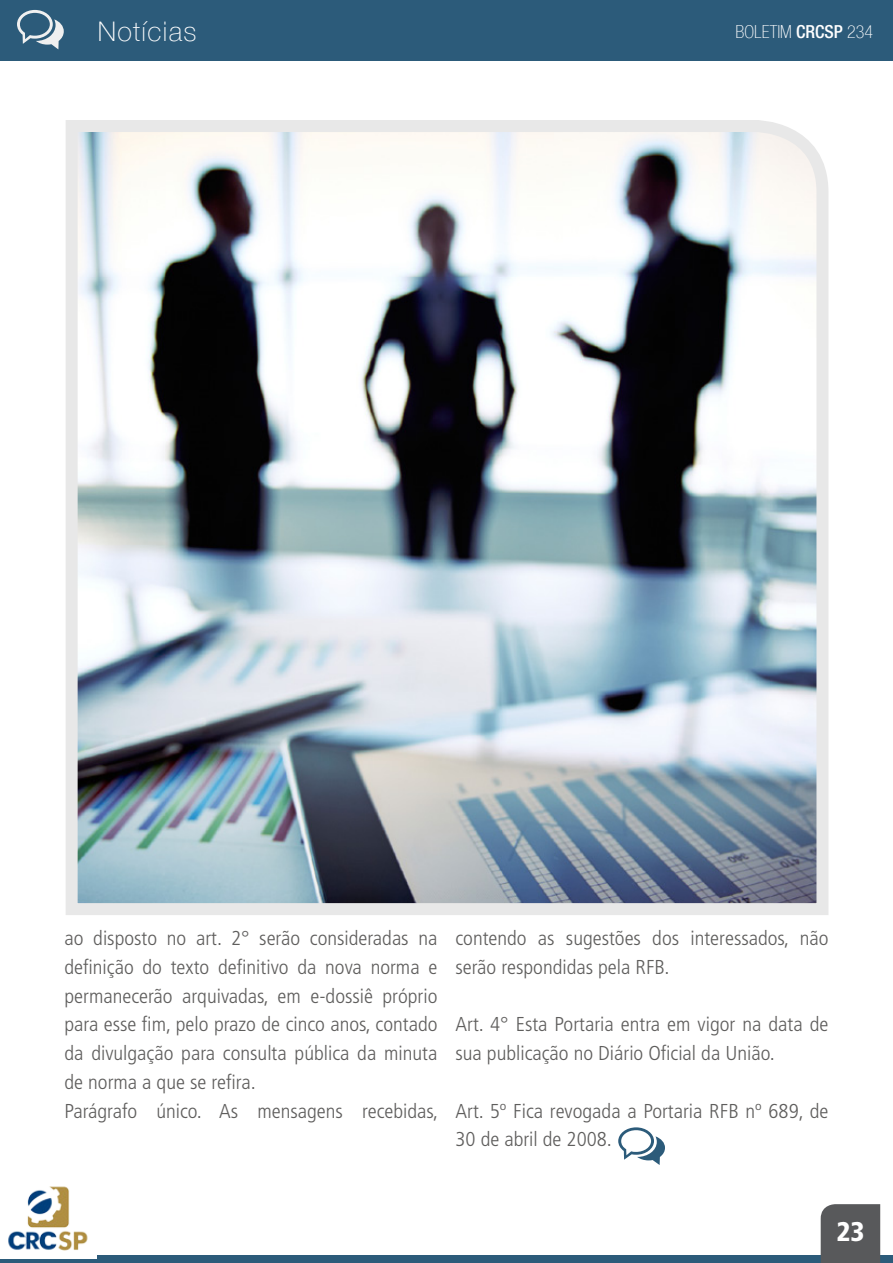
<style>
.page{position:relative;width:893px;height:1263px;background:#fff}
.page>*{position:absolute;margin:0;border:0;box-sizing:border-box;transform-origin:0 0}
.t1{font:100 27px "Helvetica Neue LT Com";letter-spacing:.05em;color:#fff}
.t2{font:900 condensed 27px "Frutiger LT Std";color:#fff}
.t3{font:300 condensed 20.1px/28.8px "Frutiger LT Std";color:#5f5e5d;scale:1.04 1}
.t4{font:100 condensed 18px "Helvetica Neue LT Com";color:#fff}
.s1{font-weight:500}
</style>
<div class="page">
<svg style="left:618px;top:1127px;width:47px;height:38px"></svg>
<img style="left:66px;top:120px;width:763px;height:795px">
<img style="left:8px;top:1186px;width:80px;height:64px">
<div style="left:98px;top:1255px;width:795px;height:8px;background:#2c5b7a"></div>
<hr style="left:0;top:1259px;width:100px;height:4px;background:#2c5b7a">
<div style="left:821px;top:1204px;width:59px;height:59px;background:#58595b"></div>
<div style="left:0;top:0;width:893px;height:60px;background:#2c5b7a"></div>
<svg style="left:17px;top:10px;width:47px;height:39px"></svg>
<h1 class="t1" style="left:98px;top:15px;width:100px">Notícias</h1>
<p class="t4" style="left:736px;top:22px;width:139px">BOLETIM <span class="s1">CRCSP</span> 234</p>
<p class="t3" style="left:64px;top:924px;width:361px">ao disposto no art. 2° serão consideradas na definição do texto definitivo da nova norma e permanecerão arquivadas, em e-dossiê próprio para esse fim, pelo prazo de cinco anos, contado da divulgação para consulta pública da minuta de norma a que se refira.<br>Parágrafo único. As mensagens recebidas,</p>
<p class="t3" style="left:455px;top:924px;width:360px">contendo as sugestões dos interessados, não serão respondidas pela RFB.</p>
<p class="t3" style="left:455px;top:1010px;width:360px">Art. 4° Esta Portaria entra em vigor na data de sua publicação no Diário Oficial da União.</p>
<p class="t3" style="left:455px;top:1096px;width:360px">Art. 5º Fica revogada a Portaria RFB nº 689, de<br>30 de abril de 2008.</p>
<h1 class="t2" style="left:836px;top:1215px;width:30px">23</h1>
</div>
